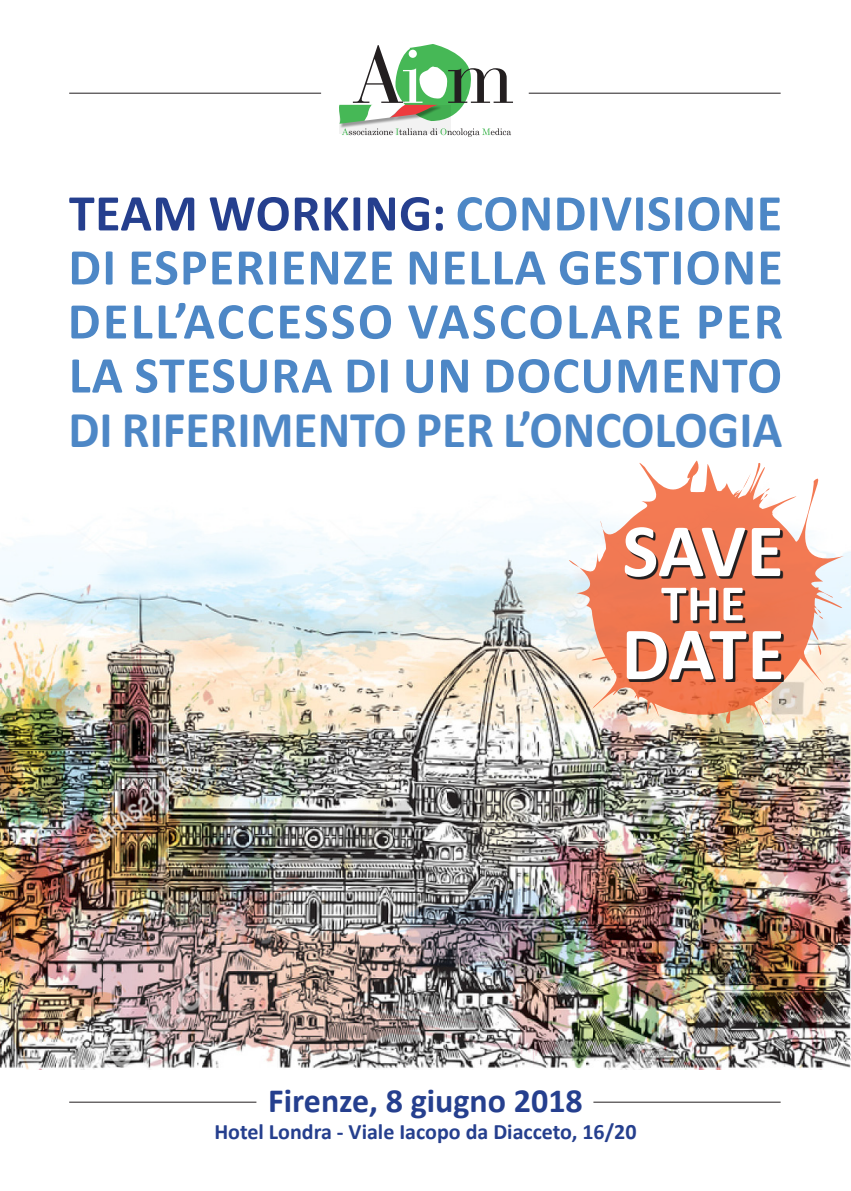
<style>
.page{position:relative;width:851px;height:1191px;background:#fff}
.page>*{position:absolute;margin:0;border:0;box-sizing:border-box;transform-origin:0 0}
.t1{font:700 76px "Calibri";letter-spacing:-.01em;color:#fff}
.t2{font:700 52px/54px "Calibri";letter-spacing:.02em;color:#4d87c6;text-align:justify}
.t3{font:700 52px "Calibri";color:#4d87c6;scale:.95 1}
.t4{font:700 51.4px "Calibri";color:#fff}
.t5{font:700 34px "Calibri";color:#253f8e}
.t6{font:700 22px "Calibri";color:#253f8e}
.s1{color:#253f8e}
</style>
<div class="page">
<img style="left:0;top:514px;width:850px;height:555px">
<svg style="left:339px;top:44px;width:174px;height:93px"></svg>
<hr style="left:69px;top:93px;width:252px;height:1px;background:#231f20">
<hr style="left:69px;top:1101px;width:187px;height:1px;background:#231f20">
<hr style="left:528px;top:93px;width:252px;height:1px;background:#231f20">
<hr style="left:593px;top:1101px;width:187px;height:1px;background:#231f20">
<img style="left:525px;top:514px;width:325px;height:255px">
<svg style="left:564px;top:460px;width:280px;height:271px"></svg>
<svg style="left:627px;top:530px;width:156px;height:152px;background:#a4563e"></svg>
<p class="t2" style="left:68px;top:186px;width:716px"><span class="s1">TEAM WORKING:</span> CONDIVISIONE DI ESPERIENZE NELLA GESTIONE DELL’ACCESSO VASCOLARE PER</p>
<p class="t2" style="left:69px;top:348px;width:714px">LA STESURA DI UN DOCUMENTO</p>
<p class="t3" style="left:68px;top:396px;width:753px">DI RIFERIMENTO PER L’ONCOLOGIA</p>
<p class="t1" style="left:622px;top:502px;width:163px">SAVE</p>
<p class="t4" style="left:661px;top:570px;width:85px">THE</p>
<p class="t1" style="left:621px;top:605px;width:164px">DATE</p>
<p class="t5" style="left:268px;top:1079px;width:316px">Firenze, 8 giugno 2018</p>
<p class="t6" style="left:214px;top:1117px;width:423px">Hotel Londra - Viale Iacopo da Diacceto, 16/20</p>
</div>
